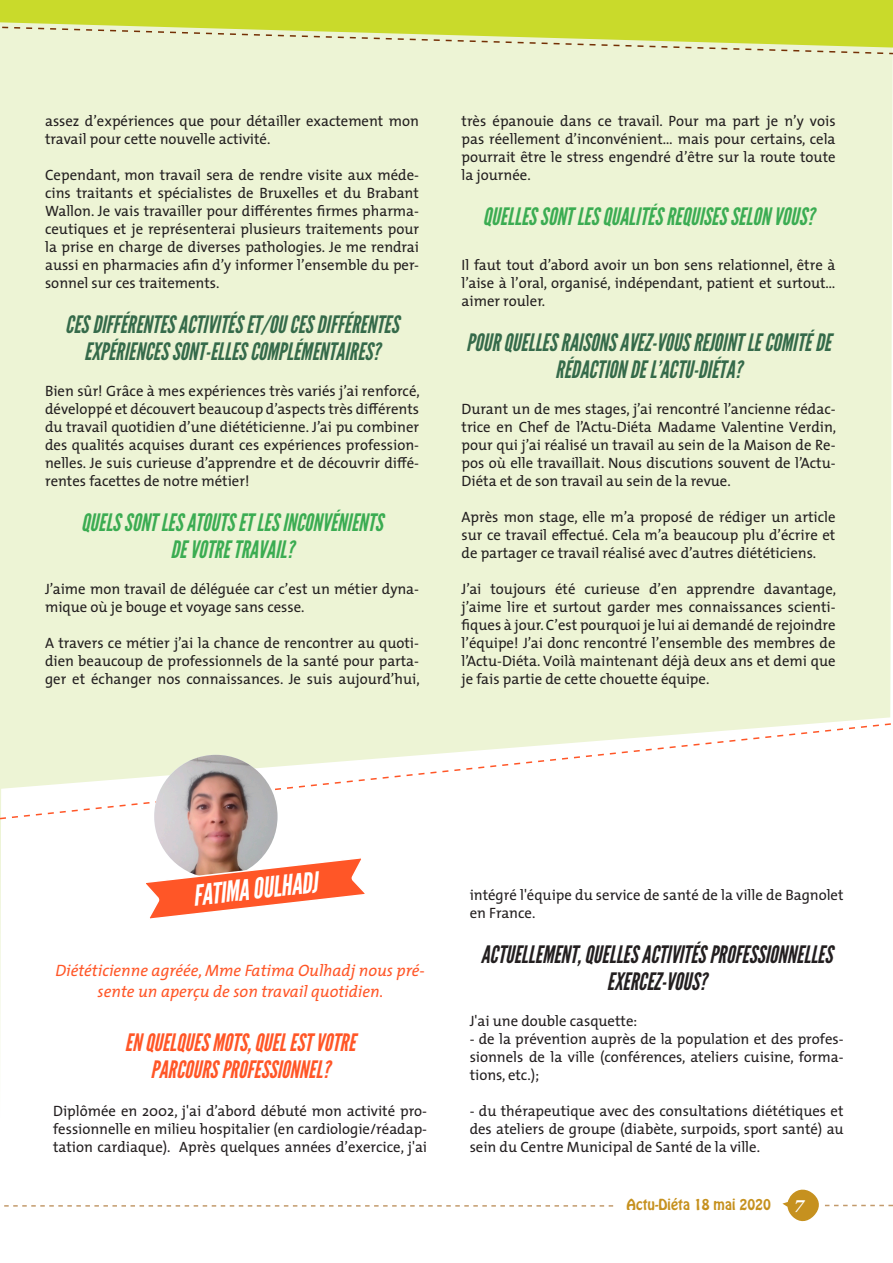
<style>
.page{position:relative;width:893px;height:1263px;background:#fff}
.page>*{position:absolute;margin:0;border:0;box-sizing:border-box;transform-origin:0 0}
.t1{font:italic 28.5px "League Gothic";color:#fff}
.t2{font:italic 24px/27px "League Gothic";color:#356a4a;text-align:center}
.t3{font:italic 24px/27px "League Gothic";color:#3bac52;text-align:center}
.t4{font:italic 24px/27px "League Gothic";color:#231f20;text-align:center}
.t5{font:italic 24px/27px "League Gothic";color:#ff5627;text-align:center}
.t6{font:italic 16.5px/21px "The Mix";color:#ff5627;text-align:center}
.t7{font:italic 700 16.5px "Georgia";color:#fff}
.t8{font:15px/18px "The Mix";color:#231f20;text-align:justify}
.t9{font:13.5px "Hobo Std";color:#c6911f}
</style>
<div class="page">
<div style="left:0;top:55px;width:893px;height:667px;background:#edf4d5"></div>
<svg style="left:0;top:0;width:893px;height:55px;background:#d4e066"></svg>
<svg style="left:0;top:509px;width:2px;height:541px"></svg>
<svg style="left:0;top:450px;width:2px;height:30px"></svg>
<svg style="left:0;top:722px;width:891px;height:98px"></svg>
<svg style="left:4px;top:1205px;width:609px;height:1px"></svg>
<svg style="left:782px;top:1189px;width:111px;height:33px"></svg>
<img style="left:154px;top:755px;width:123px;height:123px;border-radius:62px">
<svg style="left:146px;top:853px;width:219px;height:66px"></svg>
<p class="t8" style="left:45px;top:111px;width:375px">assez d’expériences que pour détailler exactement mon travail pour cette nouvelle activité.</p>
<p class="t8" style="left:45px;top:165px;width:375px">Cependant, mon travail sera de rendre visite aux méde&shy;cins traitants et spécialistes de Bruxelles et du Brabant Wallon. Je vais travailler pour différentes firmes pharma&shy;ceutiques et je représenterai plusieurs traitements pour la prise en charge de diverses pathologies. Je me rendrai aussi en pharmacies afin d’y informer l’ensemble du per&shy;sonnel sur ces traitements.</p>
<h2 class="t2" style="left:65px;top:311px;width:335px">CES DIFFÉRENTES ACTIVITÉS ET/OU CES DIFFÉRENTES<br>EXPÉRIENCES SONT-ELLES COMPLÉMENTAIRES?</h2>
<p class="t8" style="left:45px;top:381px;width:376px">Bien sûr! Grâce à mes expériences très variés j’ai renforcé, développé et découvert beaucoup d’aspects très différents du travail quotidien d’une diététicienne. J’ai pu combiner des qualités acquises durant ces expériences profession&shy;nelles. Je suis curieuse d’apprendre et de découvrir diffé&shy;rentes facettes de notre métier!</p>
<h2 class="t3" style="left:81px;top:509px;width:303px">QUELS SONT LES ATOUTS ET LES INCONVÉNIENTS<br>DE VOTRE TRAVAIL?</h2>
<p class="t8" style="left:45px;top:579px;width:375px">J’aime mon travail de déléguée car c’est un métier dyna&shy;mique où je bouge et voyage sans cesse.</p>
<p class="t8" style="left:45px;top:633px;width:376px">A travers ce métier j’ai la chance de rencontrer au quoti&shy;dien beaucoup de professionnels de la santé pour parta&shy;ger et échanger nos connaissances. Je suis aujourd’hui,</p>
<p class="t8" style="left:462px;top:111px;width:376px">très épanouie dans ce travail. Pour ma part je n’y vois pas réellement d’inconvénient… mais pour certains, cela pourrait être le stress engendré d’être sur la route toute la journée.</p>
<h2 class="t3" style="left:483px;top:203px;width:333px">QUELLES SONT LES QUALITÉS REQUISES SELON VOUS?</h2>
<p class="t8" style="left:462px;top:255px;width:375px">Il faut tout d’abord avoir un bon sens relationnel, être à l’aise à l’oral, organisé, indépendant, patient et surtout… aimer rouler.</p>
<h2 class="t2" style="left:466px;top:329px;width:366px">POUR QUELLES RAISONS AVEZ-VOUS REJOINT LE COMITÉ DE<br>RÉDACTION DE L’ACTU-DIÉTA?</h2>
<p class="t8" style="left:462px;top:399px;width:376px">Durant un de mes stages, j’ai rencontré l’ancienne rédac&shy;trice en Chef de l’Actu-Diéta Madame Valentine Verdin, pour qui j’ai réalisé un travail au sein de la Maison de Re&shy;pos où elle travaillait. Nous discutions souvent de l’Actu-Diéta et de son travail au sein de la revue.</p>
<p class="t8" style="left:462px;top:507px;width:375px">Après mon stage, elle m’a proposé de rédiger un article sur ce travail effectué. Cela m’a beaucoup plu d’écrire et de partager ce travail réalisé avec d’autres diététiciens.</p>
<p class="t8" style="left:462px;top:579px;width:376px">J’ai toujours été curieuse d’en apprendre davantage, j’aime lire et surtout garder mes connaissances scienti&shy;fiques à jour. C’est pourquoi je lui ai demandé de rejoindre l’équipe! J’ai donc rencontré l’ensemble des membres de l’Actu-Diéta. Voilà maintenant déjà deux ans et demi que je fais partie de cette chouette équipe.</p>
<h1 class="t1" style="left:191px;top:879px;width:126px;rotate:-7deg">FATIMA OULHADJ</h1>
<p class="t6" style="left:55px;top:959px;width:371px">Diététicienne agréée, Mme Fatima Oulhadj nous pré&shy;sente un aperçu de son travail quotidien.</p>
<h2 class="t5" style="left:125px;top:1029px;width:232px">EN QUELQUES MOTS, QUEL EST VOTRE<br>PARCOURS PROFESSIONNEL?</h2>
<p class="t8" style="left:53px;top:1101px;width:375px">Diplômée en 2002, j'ai d’abord débuté mon activité pro&shy;fessionnelle en milieu hospitalier (en cardiologie/réadap&shy;tation cardiaque). Après quelques années d’exercice, j'ai</p>
<p class="t8" style="left:470px;top:885px;width:375px">intégré l'équipe du service de santé de la ville de Bagnolet en France.</p>
<h2 class="t4" style="left:481px;top:941px;width:353px">ACTUELLEMENT, QUELLES ACTIVITÉS PROFESSIONNELLES<br>EXERCEZ-VOUS?</h2>
<p class="t8" style="left:470px;top:1011px;width:169px">J'ai une double casquette:</p>
<p class="t8" style="left:470px;top:1029px;width:375px">- de la prévention auprès de la population et des profes&shy;sionnels de la ville (conférences, ateliers cuisine, forma&shy;tions, etc.);</p>
<p class="t8" style="left:470px;top:1101px;width:375px">- du thérapeutique avec des consultations diététiques et des ateliers de groupe (diabète, surpoids, sport santé) au sein du Centre Municipal de Santé de la ville.</p>
<p class="t9" style="left:627px;top:1195px;width:146px">Actu-Diéta 18 mai 2020</p>
<p class="t7" style="left:795px;top:1191px;width:11px">7</p>
</div>
